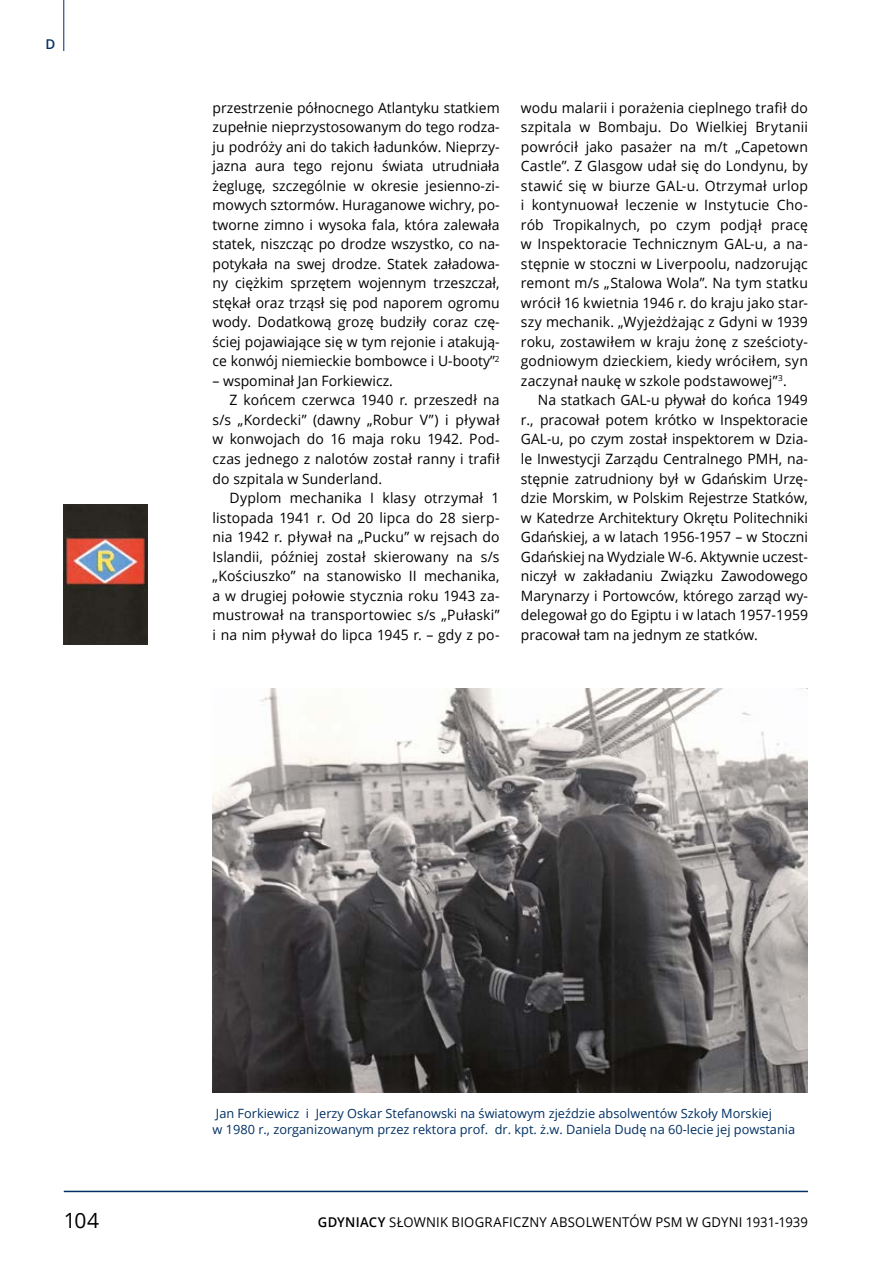
<style>
.page{position:relative;width:893px;height:1263px;background:#fff}
.page>*{position:absolute;margin:0;border:0;box-sizing:border-box;transform-origin:0 0}
.t1{font:21px "Open Sans";color:#000}
.t2{font:14.25px/19.5px "Open Sans";letter-spacing:.005em;color:#000;text-align:justify}
.t3{font:13.5px "Open Sans";letter-spacing:.015em;color:#000}
.t4{font:600 13.5px "Open Sans";color:#003063}
.t5{font:12.75px/15.3px "Open Sans";color:#003063}
.s1{font-weight:600}
</style>
<div class="page">
<hr style="left:64px;top:1191px;width:744px;height:1px;background:#003063">
<hr style="left:63px;top:0;width:1px;height:51px;background:#003063">
<img style="left:213px;top:689px;width:595px;height:403px">
<img style="left:64px;top:504px;width:84px;height:140px">
<p class="t4" style="left:45px;top:34px;width:11px">D</p>
<p class="t2" style="left:213px;top:98px;width:289px">przestrzenie północnego Atlantyku statkiem zupełnie nieprzystosowanym do tego rodza&shy;ju podróży ani do takich ładunków. Nieprzy&shy;jazna aura tego rejonu świata utrudniała żeglugę, szczególnie w okresie jesienno-zi&shy;mowych sztormów. Huraganowe wichry, po&shy;tworne zimno i wysoka fala, która zalewała statek, niszcząc po drodze wszystko, co na&shy;potykała na swej drodze. Statek załadowa&shy;ny ciężkim sprzętem wojennym trzeszczał, stękał oraz trząsł się pod naporem ogromu wody. Dodatkową grozę budziły coraz czę&shy;ściej pojawiające się w tym rejonie i atakują&shy;ce konwój niemieckie bombowce i U-booty”<sup>2</sup></p>
<p class="t2" style="left:213px;top:371px;width:182px">– wspominał Jan Forkiewicz.</p>
<p class="t2" style="left:230px;top:390px;width:271px">Z końcem czerwca 1940 r. przeszedł na</p>
<p class="t2" style="left:213px;top:410px;width:289px">s/s „Kordecki” (dawny „Robur V”) i pływał</p>
<p class="t2" style="left:213px;top:429px;width:289px">w konwojach do 16 maja roku 1942. Pod-</p>
<p class="t2" style="left:213px;top:449px;width:289px">czas jednego z nalotów został ranny i trafił</p>
<p class="t2" style="left:213px;top:468px;width:171px">do szpitala w Sunderland.</p>
<p class="t2" style="left:230px;top:488px;width:271px">Dyplom mechanika I klasy otrzymał 1</p>
<p class="t2" style="left:213px;top:507px;width:289px">listopada 1941 r. Od 20 lipca do 28 sierp-</p>
<p class="t2" style="left:213px;top:527px;width:289px">nia 1942 r. pływał na „Pucku” w rejsach do</p>
<p class="t2" style="left:213px;top:546px;width:289px">Islandii, później został skierowany na s/s</p>
<p class="t2" style="left:213px;top:566px;width:289px">„Kościuszko” na stanowisko II mechanika,</p>
<p class="t2" style="left:213px;top:585px;width:289px">a w drugiej połowie stycznia roku 1943 za-</p>
<p class="t2" style="left:213px;top:605px;width:289px">mustrował na transportowiec s/s „Pułaski”</p>
<p class="t2" style="left:213px;top:624px;width:289px">i na nim pływał do lipca 1945 r. – gdy z po-</p>
<p class="t2" style="left:521px;top:98px;width:289px">wodu malarii i porażenia cieplnego trafił do szpitala w Bombaju. Do Wielkiej Brytanii powrócił jako pasażer na m/t „Capetown Castle”. Z Glasgow udał się do Londynu, by stawić się w biurze GAL-u. Otrzymał urlop i kontynuował leczenie w Instytucie Cho&shy;rób Tropikalnych, po czym podjął pracę w Inspektoracie Technicznym GAL-u, a na&shy;stępnie w stoczni w Liverpoolu, nadzorując remont m/s „Stalowa Wola”. Na tym statku wrócił 16 kwietnia 1946 r. do kraju jako star&shy;szy mechanik. „Wyjeżdżając z Gdyni w 1939 roku, zostawiłem w kraju żonę z sześcioty&shy;godniowym dzieckiem, kiedy wróciłem, syn zaczynał naukę w szkole podstawowej”<sup>3</sup>.</p>
<p class="t2" style="left:521px;top:390px;width:289px;text-indent:17px">Na statkach GAL-u pływał do końca 1949 r., pracował potem krótko w Inspektoracie GAL-u, po czym został inspektorem w Dzia&shy;le Inwestycji Zarządu Centralnego PMH, na&shy;stępnie zatrudniony był w Gdańskim Urzę&shy;dzie Morskim, w Polskim Rejestrze Statków, w Katedrze Architektury Okrętu Politechniki Gdańskiej, a w latach 1956-1957 – w Stoczni Gdańskiej na Wydziale W-6. Aktywnie uczest&shy;niczył w zakładaniu Związku Zawodowego Marynarzy i Portowców, którego zarząd wy&shy;delegował go do Egiptu i w latach 1957-1959 pracował tam na jednym ze statków.</p>
<p class="t5" style="left:213px;top:1106px;width:584px">Jan Forkiewicz i Jerzy Oskar Stefanowski na światowym zjeździe absolwentów Szkoły Morskiej<br>w 1980 r., zorganizowanym przez rektora prof. dr. kpt. ż.w. Daniela Dudę na 60-lecie jej powstania</p>
<h1 class="t1" style="left:64px;top:1206px;width:37px">104</h1>
<p class="t3" style="left:318px;top:1212px;width:491px"><span class="s1">GDYNIACY</span> SŁOWNIK BIOGRAFICZNY ABSOLWENTÓW PSM W GDYNI 1931-1939</p>
</div>
